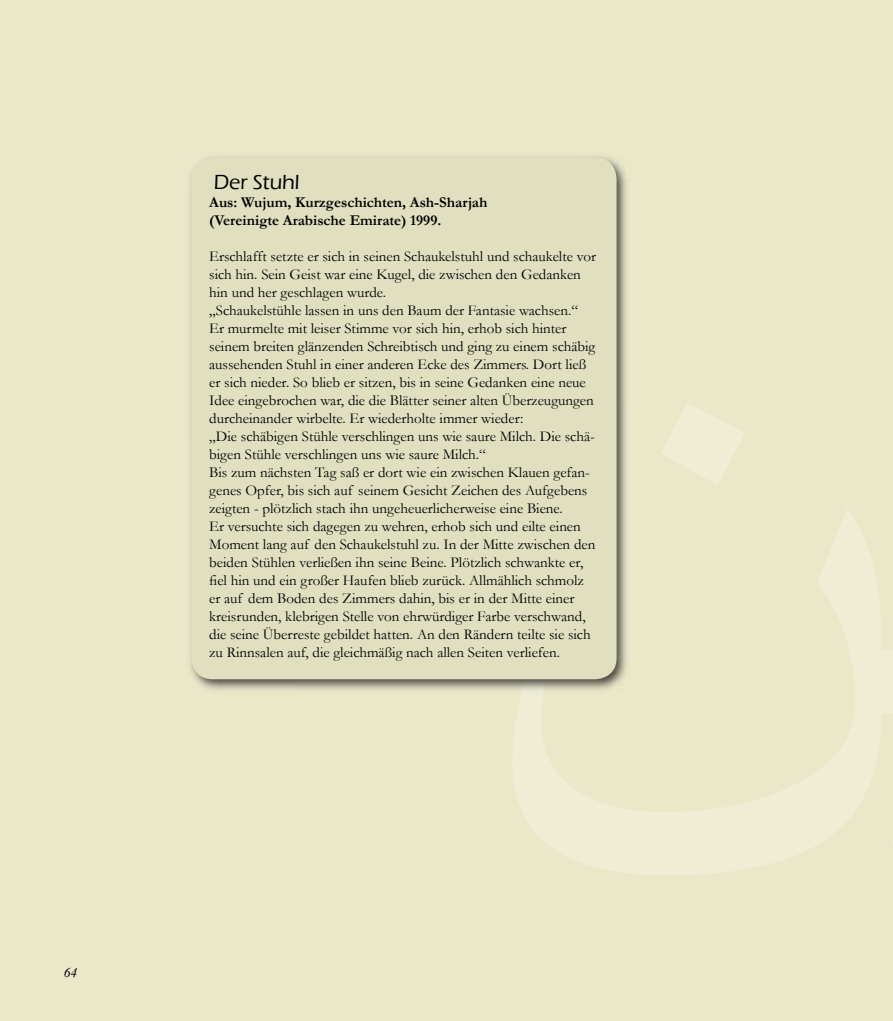
<style>
.page{position:relative;width:893px;height:1021px;background:#fff}
.page>*{position:absolute;margin:0;border:0;box-sizing:border-box;transform-origin:0 0}
.t1{font:500 21px "Eras ITC";color:#000}
.t2{font:15px/18px "Garamond";color:#000}
.t3{font:700 15px/18px "Garamond";color:#000}
.t4{font:italic 13.5px "Times New Roman";color:#000}
</style>
<div class="page">
<div style="left:0;top:0;width:893px;height:1020px;background:#eae8c9"></div>
<img style="left:190px;top:156px;width:437px;height:291px">
<img style="left:190px;top:447px;width:110px;height:244px">
<img style="left:300px;top:403px;width:328px;height:287px">
<div style="left:191px;top:157px;width:426px;height:522px;background:#e0dfc0;border-radius:21px"></div>
<p class="t4" style="left:64px;top:963px;width:15px">64</p>
<h1 class="t1" style="left:214px;top:170px;width:87px">Der Stuhl</h1>
<p class="t3" style="left:209px;top:193px;width:280px">Aus: Wujum, Kurzgeschichten, Ash-Sharjah (Vereinigte Arabische Emirate) 1999.</p>
<p class="t2" style="left:209px;top:247px;width:388px">Erschlafft setzte er sich in seinen Schaukelstuhl und schaukelte vor sich hin. Sein Geist war eine Kugel, die zwischen den Gedanken hin und her geschlagen wurde.<br>„Schaukelstühle lassen in uns den Baum der Fantasie wachsen.“ Er murmelte mit leiser Stimme vor sich hin, erhob sich hinter seinem breiten glänzenden Schreibtisch und ging zu einem schäbig aussehenden Stuhl in einer anderen Ecke des Zimmers. Dort ließ er sich nieder. So blieb er sitzen, bis in seine Gedanken eine neue Idee eingebrochen war, die die Blätter seiner alten Überzeugungen durcheinander wirbelte. Er wiederholte immer wieder:<br>„Die schäbigen Stühle verschlingen uns wie saure Milch. Die schä&shy;bigen Stühle verschlingen uns wie saure Milch.“<br>Bis zum nächsten Tag saß er dort wie ein zwischen Klauen gefan&shy;genes Opfer, bis sich auf seinem Gesicht Zeichen des Aufgebens zeigten - plötzlich stach ihn ungeheuerlicherweise eine Biene.<br>Er versuchte sich dagegen zu wehren, erhob sich und eilte einen Moment lang auf den Schaukelstuhl zu. In der Mitte zwischen den beiden Stühlen verließen ihn seine Beine. Plötzlich schwankte er, fiel hin und ein großer Haufen blieb zurück. Allmählich schmolz er auf dem Boden des Zimmers dahin, bis er in der Mitte einer kreisrunden, klebrigen Stelle von ehrwürdiger Farbe verschwand, die seine Überreste gebildet hatten. An den Rändern teilte sie sich zu Rinnsalen auf, die gleichmäßig nach allen Seiten verliefen.</p>
</div>
